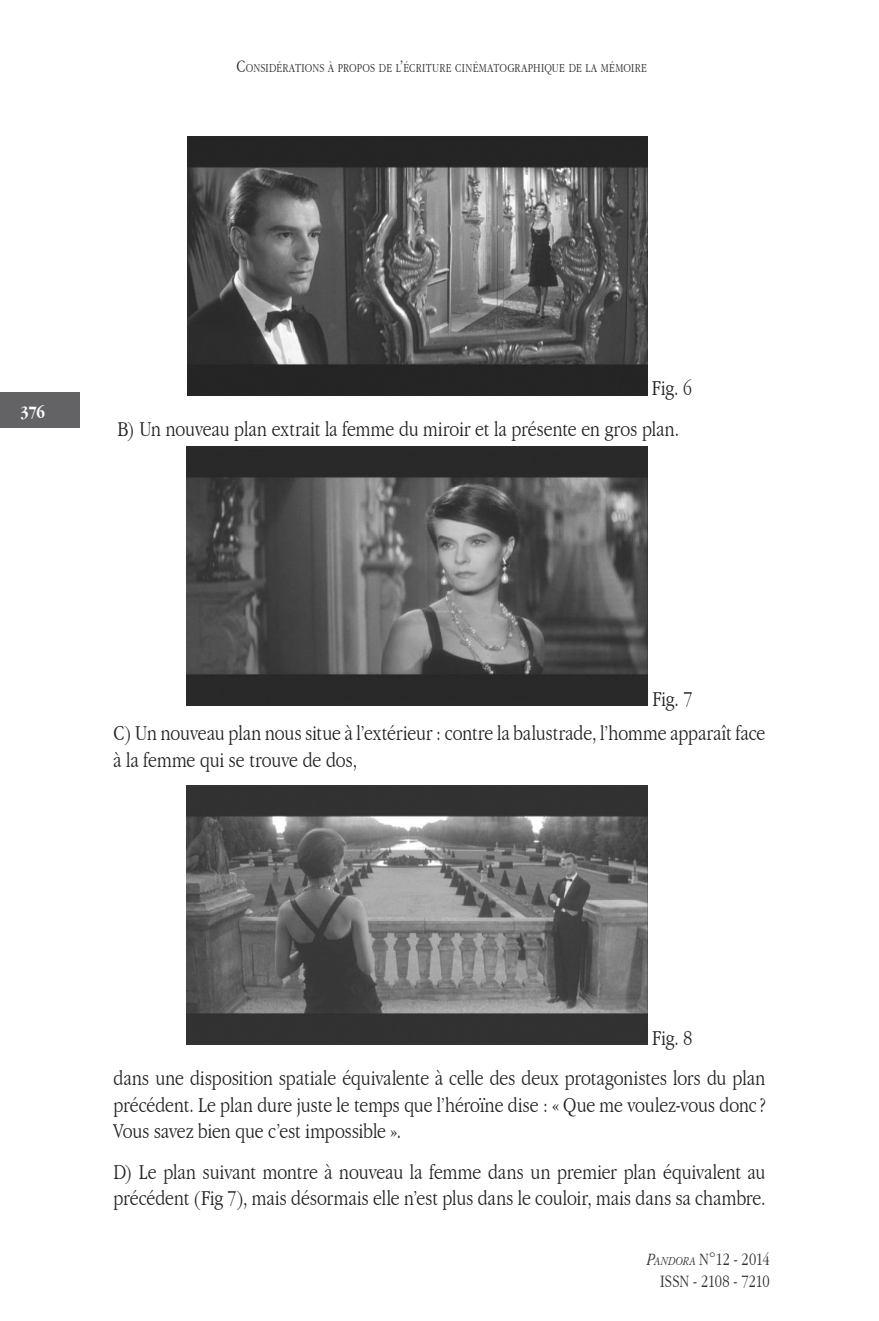
<style>
.page{position:relative;width:879px;height:1321px;background:#fff}
.page>*{position:absolute;margin:0;border:0;box-sizing:border-box;transform-origin:0 0}
.TEXTE{font:300 condensed 22px/26.4px "Garamond";color:#231f20}
.t1{font:300 condensed 18px/22px "Garamond";letter-spacing:.005em;color:#312f30;text-align:right}
.t2{font:700 condensed 18px "Garamond";color:#fff}
.t3{font:300 condensed 12.6px "Garamond";letter-spacing:.025em;color:#312f30}
.s1{font-size:18px}
.s2{font-style:italic}
.s3{font-style:italic;font-size:12.6px}
</style>
<div class="page">
<div style="left:0;top:392px;width:80px;height:36px;background:#636366"></div>
<img style="left:187px;top:136px;width:461px;height:259px">
<img style="left:187px;top:446px;width:460px;height:260px">
<img style="left:187px;top:785px;width:460px;height:260px">
<p class="t3" style="left:236px;top:61px;width:412px"><span class="s1">C</span>ONSIDÉRATIONS À PROPOS DE L<span class="s1">’</span>ÉCRITURE CINÉMATOGRAPHIQUE DE LA MÉMOIRE</p>
<p class="t2" style="left:21px;top:402px;width:26px">376</p>
<p class="TEXTE" style="left:652px;top:375px;width:42px">Fig. 6</p>
<p class="TEXTE" style="left:118px;top:416px;width:563px">B) Un nouveau plan extrait la femme du miroir et la présente en gros plan.</p>
<p class="TEXTE" style="left:652px;top:685px;width:42px">Fig. 7</p>
<p class="TEXTE" style="left:113px;top:720px;width:653px">C) Un nouveau plan nous situe à l’extérieur : contre la balustrade, l’homme apparaît face à la femme qui se trouve de dos,</p>
<p class="TEXTE" style="left:652px;top:1024px;width:42px">Fig. 8</p>
<p class="TEXTE" style="left:113px;top:1065px;width:653px;text-align:justify">dans une disposition spatiale équivalente à celle des deux protagonistes lors du plan précédent. Le plan dure juste le temps que l’héroïne dise : « Que me voulez-vous donc?<br>Vous savez bien que c’est impossible ».</p>
<p class="TEXTE" style="left:113px;top:1158px;width:654px">D) Le plan suivant montre à nouveau la femme dans un premier plan équivalent au précédent (Fig 7), mais désormais elle n’est plus dans le couloir, mais dans sa chambre.</p>
<p class="t1" style="left:647px;top:1248px;width:124px"><span class="s2">P</span><span class="s3">ANDORA</span> N°12 - 2014<br>ISSN - 2108 - 7210</p>
</div>
